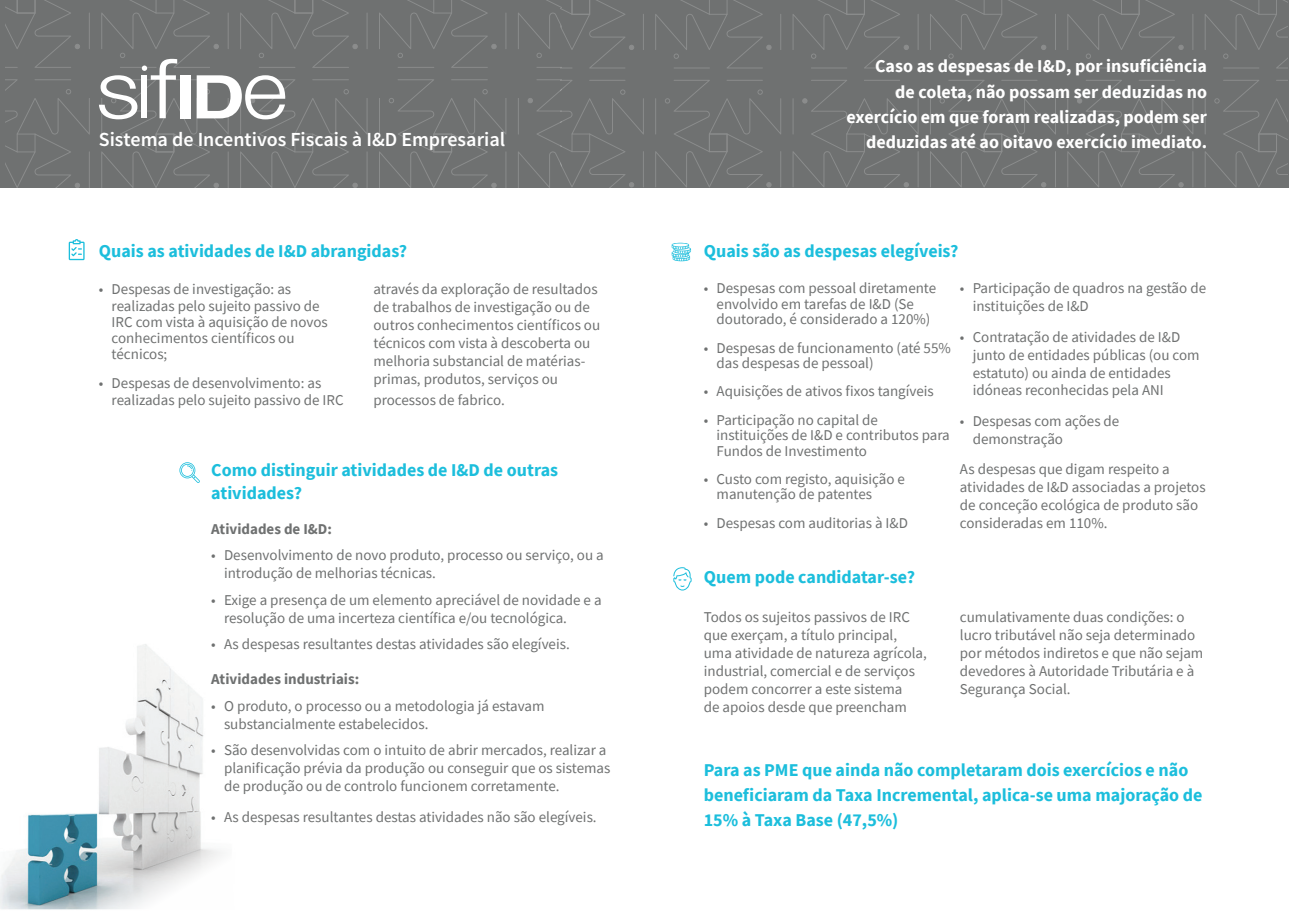
<style>
.page{position:relative;width:1289px;height:919px;background:#fff}
.page>*{position:absolute;margin:0;border:0;box-sizing:border-box;transform-origin:0 0}
.t1{font:600 19.95px "Source Sans Pro";color:#fff}
.t2{font:700 18px/25.2px "Source Sans Pro";color:#1cbedc}
.t3{font:700 18px/25.2px "Source Sans Pro";color:#fff;text-align:right}
.t4{font:15px/18px "Source Sans Pro";color:#6f7171}
.t5{font:700 15px "Source Sans Pro";color:#6f7171}
</style>
<div class="page">
<div style="left:0;top:0;width:1288px;height:187px;background:#6f7171"></div>
<svg style="left:1205px;top:0;width:82px;height:68px"></svg>
<hr style="left:1192px;top:14px;width:1px;height:36px;background:#fff">
<hr style="left:1054px;top:14px;width:1px;height:36px;background:#fff">
<hr style="left:917px;top:14px;width:1px;height:36px;background:#fff">
<svg style="left:1067px;top:80px;width:126px;height:108px"></svg>
<svg style="left:930px;top:0;width:116px;height:68px"></svg>
<hr style="left:780px;top:14px;width:1px;height:36px;background:#fff">
<hr style="left:643px;top:14px;width:1px;height:36px;background:#fff">
<svg style="left:792px;top:80px;width:126px;height:108px"></svg>
<svg style="left:655px;top:0;width:116px;height:68px"></svg>
<svg style="left:1067px;top:0;width:116px;height:68px"></svg>
<svg style="left:792px;top:0;width:117px;height:68px"></svg>
<svg style="left:655px;top:80px;width:126px;height:108px"></svg>
<svg style="left:929px;top:80px;width:126px;height:108px"></svg>
<svg style="left:1204px;top:80px;width:83px;height:108px"></svg>
<hr style="left:505px;top:13px;width:1px;height:36px;background:#fff">
<svg style="left:518px;top:0;width:116px;height:68px"></svg>
<svg style="left:518px;top:79px;width:126px;height:109px"></svg>
<svg style="left:379px;top:0;width:117px;height:68px"></svg>
<hr style="left:89px;top:13px;width:1px;height:36px;background:#fff">
<svg style="left:6px;top:79px;width:84px;height:109px"></svg>
<svg style="left:6px;top:0;width:74px;height:68px"></svg>
<svg style="left:379px;top:79px;width:127px;height:109px"></svg>
<svg style="left:99px;top:0;width:268px;height:188px"></svg>
<img style="left:0;top:644px;width:222px;height:266px">
<svg style="left:69px;top:239px;width:16px;height:21px"></svg>
<svg style="left:671px;top:242px;width:20px;height:20px"></svg>
<svg style="left:179px;top:462px;width:21px;height:21px"></svg>
<svg style="left:673px;top:567px;width:18px;height:23px"></svg>
<p class="t3" style="left:846px;top:53px;width:362px">Caso as despesas de I&amp;D, por insuficiência<br>de coleta, não possam ser deduzidas no exercício em que foram realizadas, podem ser</p>
<h1 class="t1" style="left:99px;top:127px;width:408px">Sistema de Incentivos Fiscais à I&amp;D Empresarial</h1>
<p class="t3" style="left:866px;top:129px;width:342px">deduzidas até ao oitavo exercício imediato.</p>
<p class="t2" style="left:99px;top:238px;width:310px">Quais as atividades de I&amp;D abrangidas?</p>
<p class="t4" style="left:112px;top:281px;width:218px;line-height:16.2px;text-indent:-13px">• Despesas de investigação: as realizadas pelo sujeito passivo de<br>IRC com vista à aquisição de novos conhecimentos científicos ou técnicos;</p>
<p class="t4" style="left:112px;top:375px;width:233px;line-height:16.2px;text-indent:-13px">• Despesas de desenvolvimento: as realizadas pelo sujeito passivo de IRC</p>
<p class="t4" style="left:373px;top:280px;width:228px">através da exploração de resultados de trabalhos de investigação ou de outros conhecimentos científicos ou técnicos com vista à descoberta ou melhoria substancial de matérias&shy;primas, produtos, serviços ou</p>
<p class="t4" style="left:373px;top:391px;width:133px">processos de fabrico.</p>
<p class="t2" style="left:211px;top:459px;width:348px;line-height:22.2px">Como distinguir atividades de I&amp;D de outras atividades?</p>
<p class="t5" style="left:211px;top:518px;width:122px">Atividades de I&amp;D:</p>
<p class="t4" style="left:224px;top:546px;width:381px;text-indent:-13px">• Desenvolvimento de novo produto, processo ou serviço, ou a introdução de melhorias técnicas.</p>
<p class="t4" style="left:224px;top:590px;width:379px;text-indent:-13px">• Exige a presença de um elemento apreciável de novidade e a resolução de uma incerteza científica e/ou tecnológica.</p>
<p class="t4" style="left:211px;top:635px;width:360px">• As despesas resultantes destas atividades são elegíveis.</p>
<p class="t5" style="left:211px;top:669px;width:149px">Atividades industriais:</p>
<p class="t4" style="left:224px;top:696px;width:322px;text-indent:-13px">• O produto, o processo ou a metodologia já estavam substancialmente estabelecidos.</p>
<p class="t4" style="left:224px;top:741px;width:388px;text-indent:-13px">• São desenvolvidas com o intuito de abrir mercados, realizar a planificação prévia da produção ou conseguir que os sistemas de produção ou de controlo funcionem corretamente.</p>
<p class="t4" style="left:211px;top:807px;width:387px">• As despesas resultantes destas atividades não são elegíveis.</p>
<p class="t2" style="left:703px;top:238px;width:256px">Quais são as despesas elegíveis?</p>
<p class="t4" style="left:716px;top:281px;width:221px;line-height:15.5px;text-indent:-13px">• Despesas com pessoal diretamente envolvido em tarefas de I&amp;D (Se doutorado, é considerado a 120%)</p>
<p class="t4" style="left:716px;top:340px;width:236px;line-height:15.5px;text-indent:-13px">• Despesas de funcionamento (até 55% das despesas de pessoal)</p>
<p class="t4" style="left:703px;top:382px;width:231px">• Aquisições de ativos fixos tangíveis</p>
<p class="t4" style="left:716px;top:412px;width:235px;line-height:15.5px;text-indent:-13px">• Participação no capital de instituições de I&amp;D e contributos para<br>Fundos de Investimento</p>
<p class="t4" style="left:716px;top:471px;width:190px;line-height:15.5px;text-indent:-13px">• Custo com registo, aquisição e manutenção de patentes</p>
<p class="t4" style="left:703px;top:513px;width:206px">• Despesas com auditorias à I&amp;D</p>
<p class="t4" style="left:972px;top:279px;width:235px;text-indent:-13px">• Participação de quadros na gestão de instituições de I&amp;D</p>
<p class="t4" style="left:972px;top:328px;width:228px;text-indent:-13px">• Contratação de atividades de I&amp;D junto de entidades públicas (ou com estatuto) ou ainda de entidades idóneas reconhecidas pela ANI</p>
<p class="t4" style="left:972px;top:412px;width:148px;text-indent:-13px">• Despesas com ações de demonstração</p>
<p class="t4" style="left:959px;top:460px;width:247px">As despesas que digam respeito a atividades de I&amp;D associadas a projetos de conceção ecológica de produto são consideradas em 110%.</p>
<p class="t2" style="left:703px;top:564px;width:213px">Quem pode candidatar-se?</p>
<p class="t4" style="left:703px;top:608px;width:225px">Todos os sujeitos passivos de IRC que exerçam, a título principal, uma atividade de natureza agrícola, industrial, comercial e de serviços podem concorrer a este sistema<br>de apoios desde que preencham</p>
<p class="t4" style="left:959px;top:608px;width:245px">cumulativamente duas condições: o lucro tributável não seja determinado por métodos indiretos e que não sejam devedores à Autoridade Tributária e à Segurança Social.</p>
<p class="t2" style="left:703px;top:756px;width:500px">Para as PME que ainda não completaram dois exercícios e não beneficiaram da Taxa Incremental, aplica-se uma majoração de<br>15% à Taxa Base (47,5%)</p>
</div>
